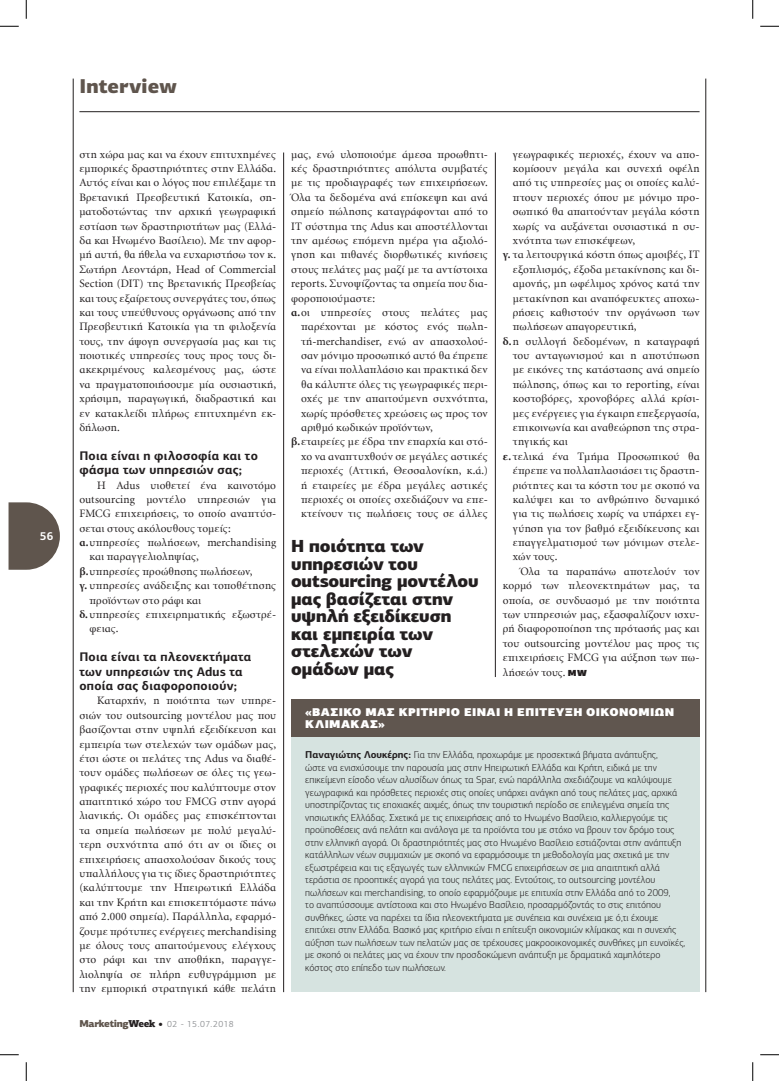
<style>
.page{position:relative;width:779px;height:1081px;background:#fff}
.page>*{position:absolute;margin:0;border:0;box-sizing:border-box;transform-origin:0 0}
.t1{font:900 20px "PF Centro Sans Pro";color:#5f554d}
.t2{font:900 17.5px/17.5px "PF Centro Sans Pro";letter-spacing:-.01em;color:#231f20}
.Question{font:700 12.5px/14.4px "PF Centro Sans Pro";letter-spacing:.02em;color:#231f20}
.main{font:11.25px/14.4px "Minion Greek";letter-spacing:.01em;color:#231f20;text-align:justify}
.BOX_TITLE{font:11.25px/12.5px "PF Centro Sans Pro U Black";letter-spacing:.035em;color:#fff}
.t3{font:700 11.25px "PF Centro Sans Pro";color:#fff}
.Box_main{font:300 10px/12.5px "PF Centro Sans Pro";color:#231f20}
.t4{font:8.75px "PF Centro Sans Pro";letter-spacing:.045em;color:#939598}
.s1{font-weight:700}
.s2{font-weight:900;font-size:10px;color:#5f554d}
.s3{font-family:"PF Centro Slab Pro";font-weight:900;font-size:10px;color:#231f20}
.s4{font-family:"PF Centro Sans Pro U Black";font-size:10px;color:#231f20}
.s5{font-family:"PF Centro Sans Pro U Black";font-size:8.75px}
</style>
<div class="page">
<svg style="left:9px;top:502px;width:51px;height:67px;background:#766d66"></svg>
<hr style="left:73px;top:79px;width:1px;height:912px;background:#231f20">
<hr style="left:705px;top:79px;width:1px;height:912px;background:#231f20">
<hr style="left:79px;top:111px;width:620px;height:1px;background:#231f20">
<hr style="left:495px;top:152px;width:1px;height:524px;background:#231f20">
<div style="left:291px;top:736px;width:408px;height:255px;background:#d6e3e0"></div>
<div style="left:291px;top:699px;width:408px;height:37px;background:#60564f"></div>
<hr style="left:283px;top:152px;width:1px;height:839px;background:#231f20">
<svg style="left:0;top:25px;width:19px;height:2px"></svg>
<svg style="left:760px;top:25px;width:19px;height:2px"></svg>
<svg style="left:0;top:1054px;width:19px;height:1px"></svg>
<svg style="left:760px;top:1054px;width:19px;height:1px"></svg>
<svg style="left:25px;top:0;width:2px;height:19px"></svg>
<svg style="left:25px;top:1062px;width:2px;height:18px"></svg>
<svg style="left:752px;top:0;width:1px;height:19px"></svg>
<svg style="left:752px;top:1062px;width:1px;height:18px"></svg>
<p class="t3" style="left:40px;top:529px;width:15px">56</p>
<h1 class="t1" style="left:79px;top:72px;width:99px">Interview</h1>
<p class="main" style="left:79px;top:147px;width:198px">στη χώρα μας και να έχουν επιτυχημένες εμπορικές δραστηριότητες στην Ελλάδα.<br>Αυτός είναι και ο λόγος που επιλέξαμε τη Βρετανική Πρεσβευτική Κατοικία, ση&shy;ματοδοτώντας την αρχική γεωγραφική εστίαση των δραστηριοτήτων μας (Ελλά&shy;δα και Ηνωμένο Βασίλειο). Με την αφορ&shy;μή αυτή, θα ήθελα να ευχαριστήσω τον κ.<br>Σωτήρη Λεοντάρη, Head of Commercial Section (DIT) της Βρετανικής Πρεσβείας και τους εξαίρετους συνεργάτες του, όπως και τους υπεύθυνους οργάνωσης από την Πρεσβευτική Κατοικία για τη φιλοξενία τους, την άψογη συνεργασία μας και τις ποιοτικές υπηρεσίες τους προς τους δι&shy;ακεκριμένους καλεσμένους μας, ώστε να πραγματοποιήσουμε μία ουσιαστική, χρήσιμη, παραγωγική, διαδραστική και εν κατακλείδι πλήρως επιτυχημένη εκ&shy;δήλωση.</p>
<p class="Question" style="left:79px;top:448px;width:180px">Ποια είναι η φιλοσοφία και το φάσμα των υπηρεσιών σας;</p>
<p class="main" style="left:79px;top:478px;width:198px;text-indent:18px">Η Adus υιοθετεί ένα καινοτόμο outsourcing μοντέλο υπηρεσιών για FMCG επιχειρήσεις, το οποίο αναπτύσ&shy;σεται στους ακόλουθους τομείς:</p>
<p class="main" style="left:89px;top:535px;width:188px;text-indent:-10px"><span class="s1">α.</span>υπηρεσίες πωλήσεων, merchandising και παραγγελιοληψίας,</p>
<p class="main" style="left:79px;top:564px;width:175px"><span class="s1">β.</span> υπηρεσίες προώθησης πωλήσεων,</p>
<p class="main" style="left:89px;top:578px;width:188px;text-indent:-10px"><span class="s1">γ.</span> υπηρεσίες ανάδειξης και τοποθέτησης προϊόντων στο ράφι και</p>
<p class="main" style="left:89px;top:607px;width:188px;text-indent:-10px"><span class="s1">δ.</span>υπηρεσίες επιχειρηματικής εξωστρέ&shy;φειας.</p>
<p class="Question" style="left:79px;top:649px;width:174px">Ποια είναι τα πλεονεκτήματα των υπηρεσιών της Adus τα οποία σας διαφοροποιούν;</p>
<p class="main" style="left:79px;top:693px;width:198px;text-indent:18px">Καταρχήν, η ποιότητα των υπηρε&shy;σιών του outsourcing μοντέλου μας που βασίζονται στην υψηλή εξειδίκευση και εμπειρία των στελεχών των ομάδων μας, έτσι ώστε οι πελάτες της Adus να διαθέ&shy;τουν ομάδες πωλήσεων σε όλες τις γεω&shy;γραφικές περιοχές που καλύπτουμε στον απαιτητικό χώρο του FMCG στην αγορά λιανικής. Οι ομάδες μας επισκέπτονται τα σημεία πωλήσεων με πολύ μεγαλύ&shy;τερη συχνότητα από ότι αν οι ίδιες οι επιχειρήσεις απασχολούσαν δικούς τους υπαλλήλους για τις ίδιες δραστηριότητες (καλύπτουμε την Ηπειρωτική Ελλάδα και την Κρήτη και επισκεπτόμαστε πάνω από 2.000 σημεία). Παράλληλα, εφαρμό&shy;ζουμε πρότυπες ενέργειες merchandising με όλους τους απαιτούμενους ελέγχους στο ράφι και την αποθήκη, παραγγε&shy;λιοληψία σε πλήρη ευθυγράμμιση με την εμπορική στρατηγική κάθε πελάτη</p>
<p class="t4" style="left:79px;top:1018px;width:156px"><span class="s2">Marketing</span><span class="s3">Week</span> <span class="s4">•</span> 02 - 15.07.2018</p>
<p class="main" style="left:291px;top:147px;width:198px">μας, ενώ υλοποιούμε άμεσα προωθητι&shy;κές δραστηριότητες απόλυτα συμβατές με τις προδιαγραφές των επιχειρήσεων.<br>Όλα τα δεδομένα ανά επίσκεψη και ανά σημείο πώλησης καταγράφονται από το ΙΤ σύστημα της Adus και αποστέλλονται την αμέσως επόμενη ημέρα για αξιολό&shy;γηση και πιθανές διορθωτικές κινήσεις στους πελάτες μας μαζί με τα αντίστοιχα reports. Συνοψίζοντας τα σημεία που δια&shy;φοροποιούμαστε:</p>
<p class="main" style="left:301px;top:305px;width:188px;text-indent:-10px"><span class="s1">α.</span>οι υπηρεσίες στους πελάτες μας παρέχονται με κόστος ενός πωλη&shy;τή-merchandiser, ενώ αν απασχολού&shy;σαν μόνιμο προσωπικό αυτό θα έπρεπε να είναι πολλαπλάσιο και πρακτικά δεν θα κάλυπτε όλες τις γεωγραφικές περι&shy;οχές με την απαιτούμενη συχνότητα, χωρίς πρόσθετες χρεώσεις ως προς τον αριθμό κωδικών προϊόντων,</p>
<p class="main" style="left:301px;top:435px;width:188px;text-indent:-10px"><span class="s1">β.</span>εταιρείες με έδρα την επαρχία και στό&shy;χο να αναπτυχθούν σε μεγάλες αστικές περιοχές (Αττική, Θεσσαλονίκη, κ.ά.) ή εταιρείες με έδρα μεγάλες αστικές περιοχές οι οποίες σχεδιάζουν να επε&shy;κτείνουν τις πωλήσεις τους σε άλλες</p>
<p class="t2" style="left:291px;top:537px;width:189px">H ποιότητα των υπηρεσιών του outsourcing μοντέλου μας βασίζεται στην υψηλή εξειδίκευση και εμπειρία των στελεχών των ομάδων μας</p>
<p class="main" style="left:513px;top:147px;width:188px">γεωγραφικές περιοχές, έχουν να απο&shy;κομίσουν μεγάλα και συνεχή οφέλη από τις υπηρεσίες μας οι οποίες καλύ&shy;πτουν περιοχές όπου με μόνιμο προ&shy;σωπικό θα απαιτούνταν μεγάλα κόστη χωρίς να αυξάνεται ουσιαστικά η συ&shy;χνότητα των επισκέψεων,</p>
<p class="main" style="left:513px;top:248px;width:188px;text-indent:-10px"><span class="s1">γ.</span> τα λειτουργικά κόστη όπως αμοιβές, ΙΤ εξοπλισμός, έξοδα μετακίνησης και δι&shy;αμονής, μη ωφέλιμος χρόνος κατά την μετακίνηση και αναπόφευκτες αποχω&shy;ρήσεις καθιστούν την οργάνωση των πωλήσεων απαγορευτική,</p>
<p class="main" style="left:513px;top:334px;width:188px;text-indent:-10px"><span class="s1">δ.</span>η συλλογή δεδομένων, η καταγραφή του ανταγωνισμού και η αποτύπωση με εικόνες της κατάστασης ανά σημείο πώλησης, όπως και το reporting, είναι κοστοβόρες, χρονοβόρες αλλά κρίσι&shy;μες ενέργειες για έγκαιρη επεξεργασία, επικοινωνία και αναθεώρηση της στρα&shy;τηγικής και</p>
<p class="main" style="left:513px;top:449px;width:188px;text-indent:-10px"><span class="s1">ε.</span> τελικά ένα Τμήμα Προσωπικού θα έπρεπε να πολλαπλασιάσει τις δραστη&shy;ριότητες και τα κόστη του με σκοπό να καλύψει και το ανθρώπινο δυναμικό για τις πωλήσεις χωρίς να υπάρχει εγ&shy;γύηση για τον βαθμό εξειδίκευσης και επαγγελματισμού των μόνιμων στελε&shy;χών τους.</p>
<p class="main" style="left:503px;top:564px;width:198px;text-indent:18px">Όλα τα παραπάνω αποτελούν τον κορμό των πλεονεκτημάτων μας, τα οποία, σε συνδυασμό με την ποιότητα των υπηρεσιών μας, εξασφαλίζουν ισχυ&shy;ρή διαφοροποίηση της πρότασής μας και του outsourcing μοντέλου μας προς τις επιχειρήσεις FMCG για αύξηση των πω&shy;λήσεών τους. <span class="s5">MW</span></p>
<p class="BOX_TITLE" style="left:305px;top:705px;width:370px">«ΒΑΣΙΚΟ ΜΑΣ ΚΡΙΤΗΡΙΟ ΕΙΝΑΙ Η ΕΠΙΤΕΥΞΗ ΟΙΚΟΝΟΜΙΩΝ<br>ΚΛΙΜΑΚΑΣ»</p>
<p class="Box_main" style="left:305px;top:748px;width:381px"><span class="s1">Παναγιώτης Λουκέρης:</span> Για την Ελλάδα, προχωράμε με προσεκτικά βήματα ανάπτυξης,<br>ώστε να ενισχύσουμε την παρουσία μας στην Ηπειρωτική Ελλάδα και Κρήτη, ειδικά με την επικείμενη είσοδο νέων αλυσίδων όπως τα Spar, ενώ παράλληλα σχεδιάζουμε να καλύψουμε γεωγραφικά και πρόσθετες περιοχές στις οποίες υπάρχει ανάγκη από τους πελάτες μας, αρχικά υποστηρίζοντας τις εποχιακές αιχμές, όπως την τουριστική περίοδο σε επιλεγμένα σημεία της νησιωτικής Ελλάδας. Σχετικά με τις επιχειρήσεις από το Ηνωμένο Βασίλειο, καλλιεργούμε τις προϋποθέσεις ανά πελάτη και ανάλογα με τα προϊόντα του με στόχο να βρουν τον δρόμο τους στην ελληνική αγορά. Οι δραστηριότητές μας στο Ηνωμένο Βασίλειο εστιάζονται στην ανάπτυξη κατάλληλων νέων συμμαχιών με σκοπό να εφαρμόσουμε τη μεθοδολογία μας σχετικά με την εξωστρέφεια και τις εξαγωγές των ελληνικών FMCG επιχειρήσεων σε μια απαιτητική αλλά τεράστια σε προοπτικές αγορά για τους πελάτες μας. Εντούτοις, το outsourcing μοντέλου πωλήσεων και merchandising, το οποίο εφαρμόζουμε με επιτυχία στην Ελλάδα από το 2009,<br>το αναπτύσσουμε αντίστοιχα και στο Ηνωμένο Βασίλειο, προσαρμόζοντάς το στις επιτόπου συνθήκες, ώστε να παρέχει τα ίδια πλεονεκτήματα με συνέπεια και συνέχεια με ό,τι έχουμε επιτύχει στην Ελλάδα. Βασικό μας κριτήριο είναι η επίτευξη οικονομιών κλίμακας και η συνεχής αύξηση των πωλήσεων των πελατών μας σε τρέχουσες μακροοικονομικές συνθήκες μη ευνοϊκές, με σκοπό οι πελάτες μας να έχουν την προσδοκώμενη ανάπτυξη με δραματικά χαμηλότερο κόστος στο επίπεδο των πωλήσεων.</p>
</div>
